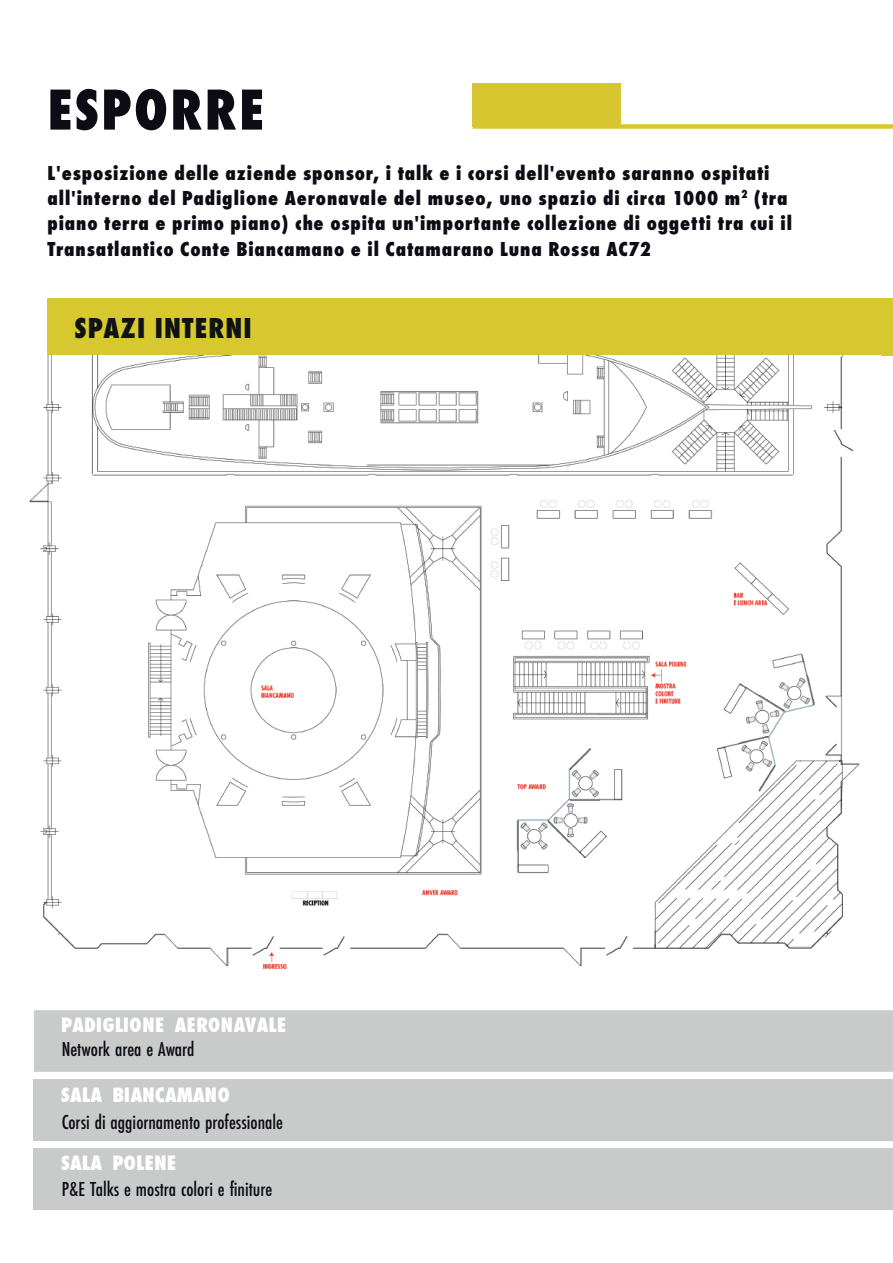
<style>
.page{position:relative;width:893px;height:1263px;background:#fff}
.page>*{position:absolute;margin:0;border:0;box-sizing:border-box;transform-origin:0 0}
.t1{font:800 60px "Futura PT Cond";letter-spacing:.04em;color:#0d0b14}
.t2{font:800 30px "Futura PT Cond";letter-spacing:.04em;color:#101315}
.t3{font:800 condensed 22.5px "Futura";color:#fff}
.t4{font:800 21px/25.2px "Futura PT Cond";letter-spacing:.04em;color:#0d0b14}
.t5{font:500 21px "Futura PT Cond";color:#0d0b14}
</style>
<div class="page">
<svg style="left:472px;top:83px;width:421px;height:46px"></svg>
<div style="left:473px;top:83px;width:148px;height:43px;background:#d8c630"></div>
<div style="left:48px;top:298px;width:845px;height:58px;background:#d8c82f"></div>
<div style="left:34px;top:1010px;width:859px;height:62px;background:#c9cbca"></div>
<div style="left:34px;top:1079px;width:859px;height:62px;background:#c9cbca"></div>
<div style="left:34px;top:1148px;width:859px;height:62px;background:#c9cbca"></div>
<img style="left:29px;top:355px;width:852px;height:615px">
<h1 class="t1" style="left:48px;top:74px;width:218px">ESPORRE</h1>
<p class="t4" style="left:48px;top:160px;width:746px">L'esposizione delle aziende sponsor, i talk e i corsi dell'evento saranno ospitati all'interno del Padiglione Aeronavale del museo, uno spazio di circa 1000 m<sup>2</sup> (tra piano terra e primo piano) che ospita un'importante collezione di oggetti tra cui il Transatlantico Conte Biancamano e il Catamarano Luna Rossa AC72</p>
<h2 class="t2" style="left:75px;top:310px;width:179px">SPAZI INTERNI</h2>
<p class="t3" style="left:61px;top:1016px;width:227px">PADIGLIONE AERONAVALE</p>
<p class="t5" style="left:62px;top:1037px;width:134px">Network area e Award</p>
<p class="t3" style="left:61px;top:1085px;width:171px">SALA BIANCAMANO</p>
<p class="t5" style="left:62px;top:1109px;width:223px">Corsi di aggiornamento professionale</p>
<p class="t3" style="left:61px;top:1153px;width:117px">SALA POLENE</p>
<p class="t5" style="left:62px;top:1177px;width:212px">P&amp;E Talks e mostra colori e finiture</p>
</div>
